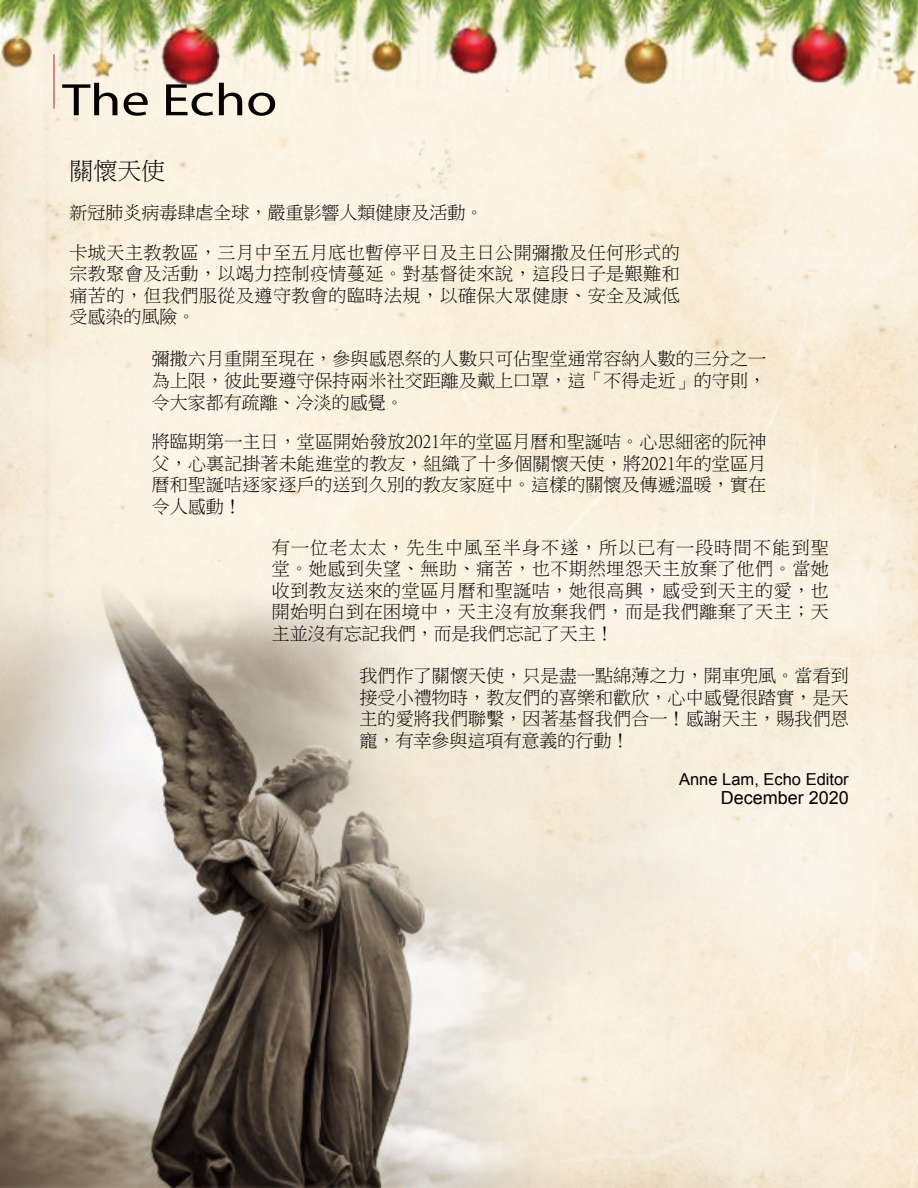
<style>
.page{position:relative;width:918px;height:1188px;background:#fff}
.page>*{position:absolute;margin:0;border:0;box-sizing:border-box;transform-origin:0 0}
.t1{font:24px "P Ming Li U";color:#000}
.t2{font:18px/21.6px "P Ming Li U";letter-spacing:.005em;color:#000;text-align:justify}
.t3{font:18px/39.6px "P Ming Li U";letter-spacing:.03em;color:#000}
.t4{font:18px "Arial";color:#000}
.t5{font:16.5px "Arial";color:#000}
</style>
<div class="page">
<img style="left:0;top:0;width:918px;height:123px">
<hr style="left:54px;top:55px;width:1px;height:53px;background:#b61f24">
<svg style="left:62px;top:83px;width:55px;height:32px;background:#b1aa9e"></svg>
<svg style="left:124px;top:93px;width:24px;height:23px"></svg>
<svg style="left:166px;top:84px;width:47px;height:32px;background:#aaa398"></svg>
<svg style="left:219px;top:83px;width:23px;height:32px"></svg>
<svg style="left:248px;top:93px;width:27px;height:23px"></svg>
<img style="left:0;top:537px;width:864px;height:651px">
<h1 class="t1" style="left:69px;top:159px;width:98px">關懷天使</h1>
<p class="t3" style="left:69px;top:193px;width:612px">新冠肺炎病毒肆虐全球，嚴重影響人類健康及活動。<br>卡城天主教教區，三月中至五月底也暫停平日及主日公開彌撒及任何形式的</p>
<p class="t2" style="left:69px;top:263px;width:612px">宗教聚會及活動，以竭力控制疫情蔓延。對基督徒來說，這段日子是艱難和痛苦的，但我們服從及遵守教會的臨時法規，以確保大眾健康、安全及減低受感染的風險。</p>
<p class="t2" style="left:152px;top:348px;width:616px">彌撒六月重開至現在，參與感恩祭的人數只可佔聖堂通常容納人數的三分之一為上限，彼此要遵守保持兩米社交距離及戴上口罩，這「不得走近」的守則，令大家都有疏離、冷淡的感覺。</p>
<p class="t2" style="left:152px;top:431px;width:616px">將臨期第一主日，堂區開始發放2021年的堂區月曆和聖誕咭。心思細密的阮神父，心裏記掛著未能進堂的教友，組織了十多個關懷天使，將2021年的堂區月曆和聖誕咭逐家逐戶的送到久別的教友家庭中。這樣的關懷及傳遞溫暖，實在令人感動！</p>
<p class="t2" style="left:272px;top:536px;width:559px">有一位老太太，先生中風至半身不遂，所以已有一段時間不能到聖堂。她感到失望、無助、痛苦，也不期然埋怨天主放棄了他們。當她收到教友送來的堂區月曆和聖誕咭，她很高興，感受到天主的愛，也開始明白到在困境中，天主沒有放棄我們，而是我們離棄了天主；天主並沒有忘記我們，而是我們忘記了天主！</p>
<p class="t2" style="left:359px;top:665px;width:491px">我們作了關懷天使，只是盡一點綿薄之力，開車兜風。當看到接受小禮物時，教友們的喜樂和歡欣，心中感覺很踏實，是天主的愛將我們聯繫，因著基督我們合一！感謝天主，賜我們恩寵，有幸參與這項有意義的行動！</p>
<p class="t5" style="left:679px;top:773px;width:171px">Anne Lam, Echo Editor</p>
<p class="t4" style="left:721px;top:791px;width:130px">December 2020</p>
</div>
